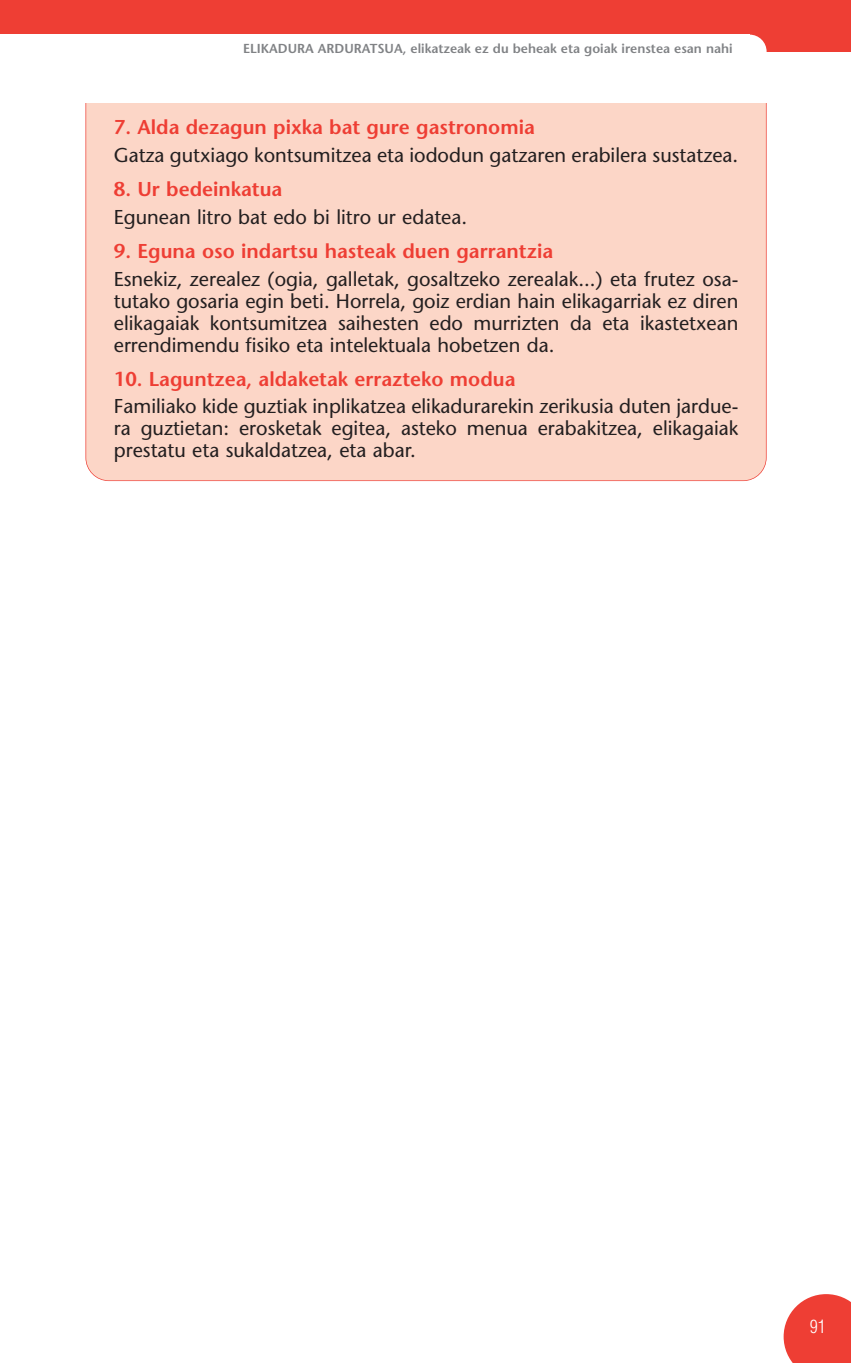
<style>
.page{position:relative;width:851px;height:1363px;background:#fff}
.page>*{position:absolute;margin:0;border:0;box-sizing:border-box;transform-origin:0 0}
.t1{font:20px/27.6px "Stone Sans";color:#231f20}
.t2{font:300 condensed 18px "Helvetica";color:#fff}
.t3{font:600 13px "Stone Sans";color:#808285}
.s1{font-weight:600;color:#ee3e34}
</style>
<div class="page">
<div style="left:86px;top:80px;width:679px;height:400px;background:#fcd6c7;border-radius:23px"></div>
<svg style="left:783px;top:1294px;width:67px;height:68px;background:#f0554d"></svg>
<div style="left:0;top:0;width:850px;height:52px;background:#ee3e34"></div>
<div style="left:732px;top:35px;width:34px;height:34px;background:#fff;border-radius:50%"></div>
<div style="left:0;top:35px;width:749px;height:34px;background:#fff"></div>
<div style="left:74px;top:72px;width:702px;height:31px;background:#fff"></div>
<p class="t3" style="left:243px;top:43px;width:491px">ELIKADURA ARDURATSUA, elikatzeak ez du beheak eta goiak irenstea esan nahi</p>
<p class="t1" style="left:114px;top:116px;width:625px"><span class="s1">7. Alda dezagun pixka bat gure gastronomia<br></span>Gatza gutxiago kontsumitzea eta iododun gatzaren erabilera sustatzea.</p>
<p class="t1" style="left:114px;top:177px;width:354px"><span class="s1">8. Ur bedeinkatua<br></span>Egunean litro bat edo bi litro ur edatea.</p>
<p class="t1" style="left:114px;top:239px;width:625px"><span class="s1">9. Eguna oso indartsu hasteak duen garrantzia<br></span>Esnekiz, zerealez (ogia, galletak, gosaltzeko zerealak...) eta frutez osa-</p>
<p class="t1" style="left:114px;top:291px;width:625px;line-height:22px;text-align:justify">tutako gosaria egin beti. Horrela, goiz erdian hain elikagarriak ez diren elikagaiak kontsumitzea saihesten edo murrizten da eta ikastetxean errendimendu fisiko eta intelektuala hobetzen da.</p>
<p class="t1" style="left:114px;top:367px;width:625px"><span class="s1">10. Laguntzea, aldaketak errazteko modua<br></span>Familiako kide guztiak inplikatzea elikadurarekin zerikusia duten jardue-</p>
<p class="t1" style="left:114px;top:419px;width:625px;line-height:22px">ra guztietan: erosketak egitea, asteko menua erabakitzea, elikagaiak prestatu eta sukaldatzea, eta abar.</p>
<p class="t2" style="left:809px;top:1315px;width:17px">91</p>
</div>
